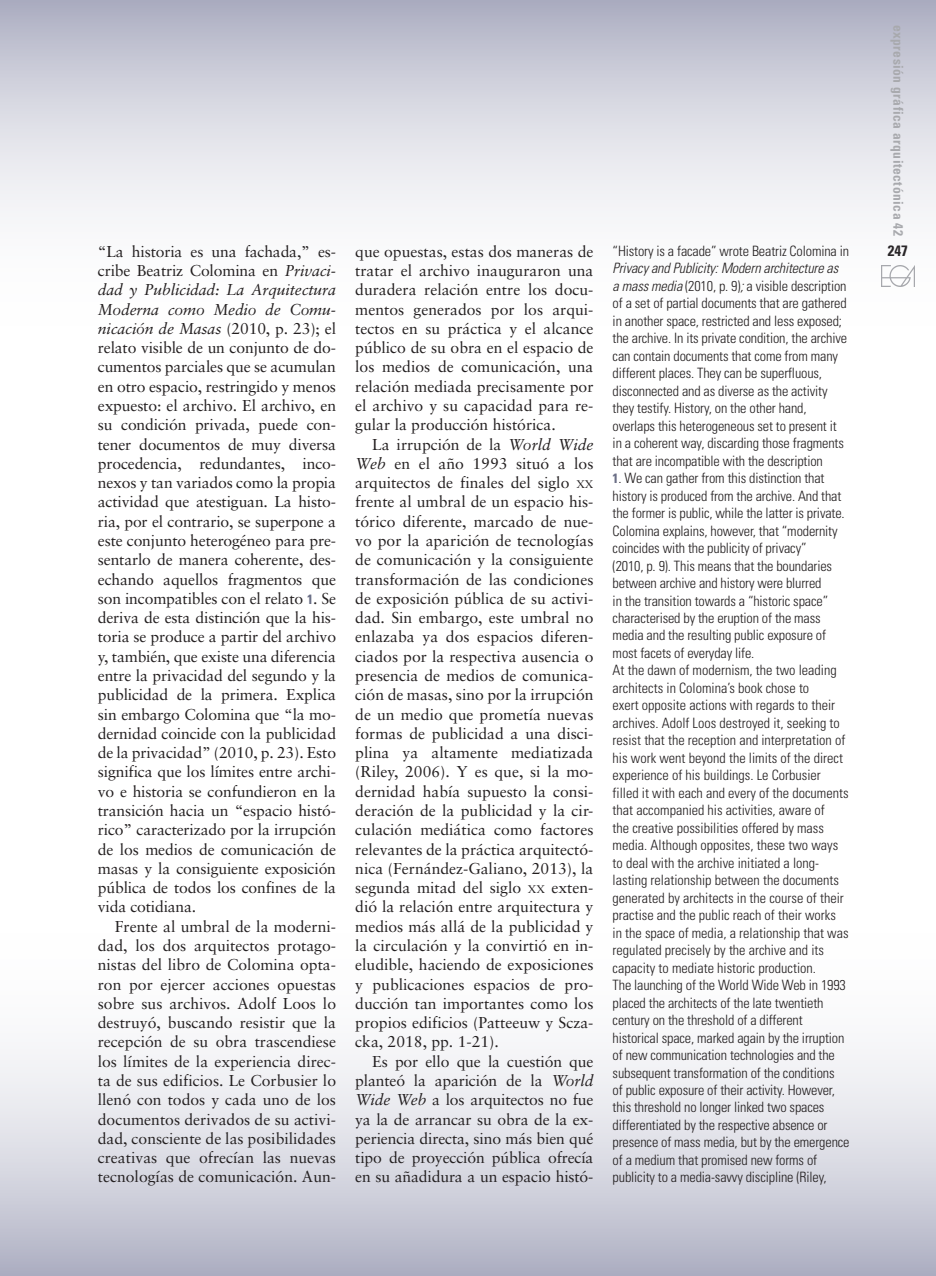
<style>
.page{position:relative;width:936px;height:1276px;background:#fff}
.page>*{position:absolute;margin:0;border:0;box-sizing:border-box;transform-origin:0 0}
.t1{font:15.75px/19.4px "Sabon";color:#231f20;text-align:justify}
.t2{font:700 condensed 15px "Univers";color:#231f20}
.TITULO_ARTICULO_INGL{font:300 condensed 14.25px/17.5px "Univers";letter-spacing:-.01em;color:#231f20}
.t3{font:700 condensed 13.5px "Univers";letter-spacing:.035em;color:#a8a9ad}
.s1{font-style:italic}
.s2{font-family:"Univers";font-weight:700;font-stretch:condensed;font-size:13.5px;color:#6b6f86}
.s3{font-size:10.95px}
.s4{font-weight:700;font-size:13.5px;color:#6b6f86}
</style>
<div class="page">
<svg style="left:0;top:1054px;width:935px;height:222px;background:#d6d6e0"></svg>
<svg style="left:0;top:0;width:935px;height:287px"></svg>
<p class="t1" style="left:98px;top:241px;width:240px">“La historia es una fachada,” es&shy;cribe Beatriz Colomina en <span class="s1">Privaci&shy;dad y Publicidad: La Arquitectura Moderna como Medio de Comu&shy;nicación de Masas</span> (2010, p. 23); el relato visible de un conjunto de do&shy;cumentos parciales que se acumulan en otro espacio, restringido y menos expuesto: el archivo. El archivo, en su condición privada, puede con&shy;tener documentos de muy diversa procedencia, redundantes, inco&shy;nexos y tan variados como la propia actividad que atestiguan. La histo&shy;ria, por el contrario, se superpone a este conjunto heterogéneo para pre&shy;sentarlo de manera coherente, des&shy;echando aquellos fragmentos que son incompatibles con el relato <span class="s2">1</span>. Se deriva de esta distinción que la his&shy;toria se produce a partir del archivo y, también, que existe una diferencia entre la privacidad del segundo y la publicidad de la primera. Explica sin embargo Colomina que “la mo&shy;dernidad coincide con la publicidad de la privacidad” (2010, p. 23). Esto significa que los límites entre archi&shy;vo e historia se confundieron en la transición hacia un “espacio histó&shy;rico” caracterizado por la irrupción de los medios de comunicación de masas y la consiguiente exposición pública de todos los confines de la vida cotidiana.</p>
<p class="t1" style="left:98px;top:916px;width:240px;text-indent:17px">Frente al umbral de la moderni&shy;dad, los dos arquitectos protago&shy;nistas del libro de Colomina opta&shy;ron por ejercer acciones opuestas sobre sus archivos. Adolf Loos lo destruyó, buscando resistir que la recepción de su obra trascendiese los límites de la experiencia direc&shy;ta de sus edificios. Le Corbusier lo llenó con todos y cada uno de los documentos derivados de su activi&shy;dad, consciente de las posibilidades creativas que ofrecían las nuevas tecnologías de comunicación. Aun-</p>
<p class="t1" style="left:355px;top:241px;width:240px">que opuestas, estas dos maneras de tratar el archivo inauguraron una duradera relación entre los docu&shy;mentos generados por los arqui&shy;tectos en su práctica y el alcance público de su obra en el espacio de los medios de comunicación, una relación mediada precisamente por el archivo y su capacidad para re&shy;gular la producción histórica.</p>
<p class="t1" style="left:355px;top:434px;width:240px;text-indent:17px">La irrupción de la <span class="s1">World Wide Web</span> en el año 1993 situó a los arquitectos de finales del siglo <span class="s3">XX </span>frente al umbral de un espacio his&shy;tórico diferente, marcado de nue&shy;vo por la aparición de tecnologías de comunicación y la consiguiente transformación de las condiciones de exposición pública de su activi&shy;dad. Sin embargo, este umbral no enlazaba ya dos espacios diferen&shy;ciados por la respectiva ausencia o presencia de medios de comunica&shy;ción de masas, sino por la irrupción de un medio que prometía nuevas formas de publicidad a una disci&shy;plina ya altamente mediatizada (Riley, 2006). Y es que, si la mo&shy;dernidad había supuesto la consi&shy;deración de la publicidad y la cir&shy;culación mediática como factores relevantes de la práctica arquitectó&shy;nica (Fernández-Galiano, 2013), la segunda mitad del siglo <span class="s3">XX</span> exten&shy;dió la relación entre arquitectura y medios más allá de la publicidad y la circulación y la convirtió en in&shy;eludible, haciendo de exposiciones y publicaciones espacios de pro&shy;ducción tan importantes como los propios edificios (Patteeuw y Scza&shy;cka, 2018, pp. 1-21).</p>
<p class="t1" style="left:355px;top:1051px;width:240px;text-indent:17px">Es por ello que la cuestión que planteó la aparición de la <span class="s1">World Wide Web</span> a los arquitectos no fue ya la de arrancar su obra de la ex&shy;periencia directa, sino más bien qué tipo de proyección pública ofrecía en su añadidura a un espacio histó-</p>
<p class="TITULO_ARTICULO_INGL" style="left:612px;top:242px;width:238px">“History is a facade” wrote Beatriz Colomina in <span class="s1">Privacy and Publicity: Modern architecture as<br>a mass media</span> (2010, p. 9)<span class="s1">;</span> a visible description of a set of partial documents that are gathered in another space, restricted and less exposed; the archive. In its private condition, the archive can contain documents that come from many different places. They can be superfluous, disconnected and as diverse as the activity they testify. History, on the other hand, overlaps this heterogeneous set to present it in a coherent way, discarding those fragments that are incompatible with the description</p>
<p class="TITULO_ARTICULO_INGL" style="left:612px;top:469px;width:233px"><span class="s4">1</span>. We can gather from this distinction that history is produced from the archive. And that the former is public, while the latter is private.<br>Colomina explains, however, that “modernity coincides with the publicity of privacy”<br>(2010, p. 9). This means that the boundaries between archive and history were blurred<br>in the transition towards a “historic space” characterised by the eruption of the mass media and the resulting public exposure of most facets of everyday life.</p>
<p class="TITULO_ARTICULO_INGL" style="left:612px;top:661px;width:237px">At the dawn of modernism, the two leading architects in Colomina’s book chose to<br>exert opposite actions with regards to their archives. Adolf Loos destroyed it, seeking to resist that the reception and interpretation of his work went beyond the limits of the direct experience of his buildings. Le Corbusier filled it with each and every of the documents that accompanied his activities, aware of<br>the creative possibilities offered by mass media. Although opposites, these two ways to deal with the archive initiated a long&shy;lasting relationship between the documents generated by architects in the course of their practise and the public reach of their works in the space of media, a relationship that was regulated precisely by the archive and its capacity to mediate historic production.</p>
<p class="TITULO_ARTICULO_INGL" style="left:612px;top:976px;width:238px">The launching of the World Wide Web in 1993 placed the architects of the late twentieth century on the threshold of a different historical space, marked again by the irruption of new communication technologies and the subsequent transformation of the conditions<br>of public exposure of their activity. However, this threshold no longer linked two spaces differentiated by the respective absence or presence of mass media, but by the emergence of a medium that promised new forms of publicity to a media-savvy discipline (Riley,</p>
<p class="t3" style="left:906px;top:25px;width:213px;rotate:90deg">expresión gráfica arquitectónica 42</p>
<p class="t2" style="left:887px;top:242px;width:21px">247</p>
</div>
